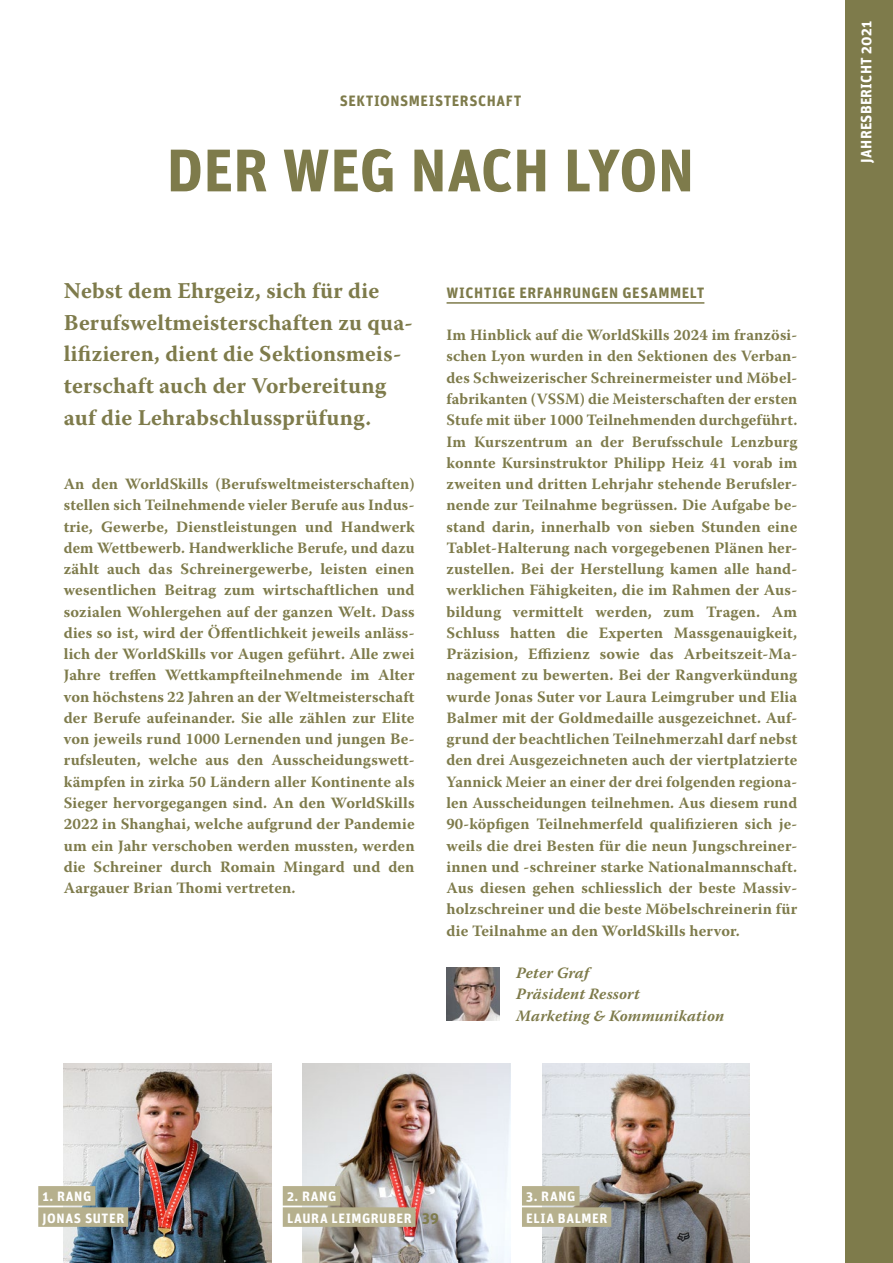
<style>
.page{position:relative;width:893px;height:1263px;background:#fff}
.page>*{position:absolute;margin:0;border:0;box-sizing:border-box;transform-origin:0 0}
.t1{font:700 60px "Unit OT";color:#7e7b4b}
.t2{font:700 22.5px/32px "Warnock Pro";letter-spacing:.01em;color:#7e7b4b}
.t3{font:700 15.75px/21.3px "Warnock Pro";letter-spacing:.01em;color:#7e7b4b;text-align:justify}
.t4{font:italic 700 15.75px/21.3px "Warnock Pro";letter-spacing:.01em;color:#7e7b4b}
.t5{font:700 15px "Unit OT";letter-spacing:.04em;color:#7e7b4b}
.t6{font:700 15px "Unit OT";letter-spacing:.02em;color:#fff}
.t7{font:700 13.5px/21.3px "Unit OT";letter-spacing:.045em;color:#fff}
</style>
<div class="page">
<div style="left:845px;top:0;width:48px;height:1263px;background:#7e7b4b"></div>
<hr style="left:447px;top:302px;width:257px;height:2px;background:#7e7b4b">
<img style="left:446px;top:967px;width:54px;height:53px">
<img style="left:303px;top:1063px;width:207px;height:200px">
<img style="left:542px;top:1063px;width:207px;height:200px">
<img style="left:64px;top:1063px;width:207px;height:200px">
<div style="left:38px;top:1186px;width:57px;height:19px;background:#b6b08d"></div>
<div style="left:38px;top:1207px;width:90px;height:20px;background:#b6b08d"></div>
<div style="left:283px;top:1186px;width:57px;height:19px;background:#b6b08d"></div>
<div style="left:283px;top:1207px;width:133px;height:20px;background:#b6b08d"></div>
<div style="left:522px;top:1186px;width:57px;height:19px;background:#b6b08d"></div>
<div style="left:522px;top:1207px;width:89px;height:20px;background:#b6b08d"></div>
<p class="t5" style="left:340px;top:91px;width:183px">SEKTIONSMEISTERSCHAFT</p>
<h1 class="t1" style="left:167px;top:131px;width:529px">DER WEG NACH LYON</h1>
<h2 class="t2" style="left:64px;top:274px;width:350px">Nebst dem Ehrgeiz, sich für die Berufsweltmeisterschaften zu qua&shy;lifizieren, dient die Sektionsmeis&shy;terschaft auch der Vorbereitung auf die Lehrabschlussprüfung.</h2>
<p class="t3" style="left:64px;top:473px;width:352px">An den WorldSkills (Berufsweltmeisterschaften) stellen sich Teilnehmende vieler Berufe aus Indus&shy;trie, Gewerbe, Dienstleistungen und Handwerk dem Wettbewerb. Handwerkliche Berufe, und dazu zählt auch das Schreinergewerbe, leisten einen wesentlichen Beitrag zum wirtschaftlichen und sozialen Wohlergehen auf der ganzen Welt. Dass dies so ist, wird der Öffentlichkeit jeweils anläss&shy;lich der WorldSkills vor Augen geführt. Alle zwei Jahre treffen Wettkampfteilnehmende im Alter von höchstens 22 Jahren an der Weltmeisterschaft der Berufe aufeinander. Sie alle zählen zur Elite von jeweils rund 1000 Lernenden und jungen Be&shy;rufsleuten, welche aus den Ausscheidungswett&shy;kämpfen in zirka 50 Ländern aller Kontinente als Sieger hervorgegangen sind. An den WorldSkills 2022 in Shanghai, welche aufgrund der Pandemie um ein Jahr verschoben werden mussten, werden die Schreiner durch Romain Mingard und den Aargauer Brian Thomi vertreten.</p>
<p class="t5" style="left:447px;top:283px;width:259px">WICHTIGE ERFAHRUNGEN GESAMMELT</p>
<p class="t3" style="left:446px;top:324px;width:352px">Im Hinblick auf die WorldSkills 2024 im französi&shy;schen Lyon wurden in den Sektionen des Verban&shy;des Schweizerischer Schreinermeister und Möbel&shy;fabrikanten (VSSM) die Meisterschaften der ersten Stufe mit über 1000 Teilnehmenden durchgeführt.<br>Im Kurszentrum an der Berufsschule Lenzburg konnte Kursinstruktor Philipp Heiz 41 vorab im zweiten und dritten Lehrjahr stehende Berufsler&shy;nende zur Teilnahme begrüssen. Die Aufgabe be&shy;stand darin, innerhalb von sieben Stunden eine Tablet-Halterung nach vorgegebenen Plänen her&shy;zustellen. Bei der Herstellung kamen alle hand&shy;werklichen Fähigkeiten, die im Rahmen der Aus&shy;bildung vermittelt werden, zum Tragen. Am Schluss hatten die Experten Massgenauigkeit, Präzision, Effizienz sowie das Arbeitszeit-Ma&shy;nagement zu bewerten. Bei der Rangverkündung wurde Jonas Suter vor Laura Leimgruber und Elia Balmer mit der Goldmedaille ausgezeichnet. Auf&shy;grund der beachtlichen Teilnehmerzahl darf nebst den drei Ausgezeichneten auch der viertplatzierte Yannick Meier an einer der drei folgenden regiona&shy;len Ausscheidungen teilnehmen. Aus diesem rund 90-köpfigen Teilnehmerfeld qualifizieren sich je&shy;weils die drei Besten für die neun Jungschreiner&shy;innen und -schreiner starke Nationalmannschaft.<br>Aus diesen gehen schliesslich der beste Massiv&shy;holzschreiner und die beste Möbelschreinerin für die Teilnahme an den WorldSkills hervor.</p>
<p class="t4" style="left:516px;top:962px;width:210px">Peter Graf<br>Präsident Ressort<br>Marketing &amp; Kommunikation</p>
<p class="t6" style="left:857px;top:163px;width:143px;rotate:-90deg">JAHRESBERICHT 2021</p>
<p class="t7" style="left:43px;top:1186px;width:83px">1. RANG<br>JONAS SUTER</p>
<p class="t7" style="left:287px;top:1186px;width:126px">2. RANG<br>LAURA LEIMGRUBER</p>
<p class="t7" style="left:526px;top:1186px;width:51px">3. RANG</p>
<p class="t5" style="left:422px;top:1207px;width:18px">39</p>
<p class="t7" style="left:526px;top:1207px;width:83px">ELIA BALMER</p>
</div>
